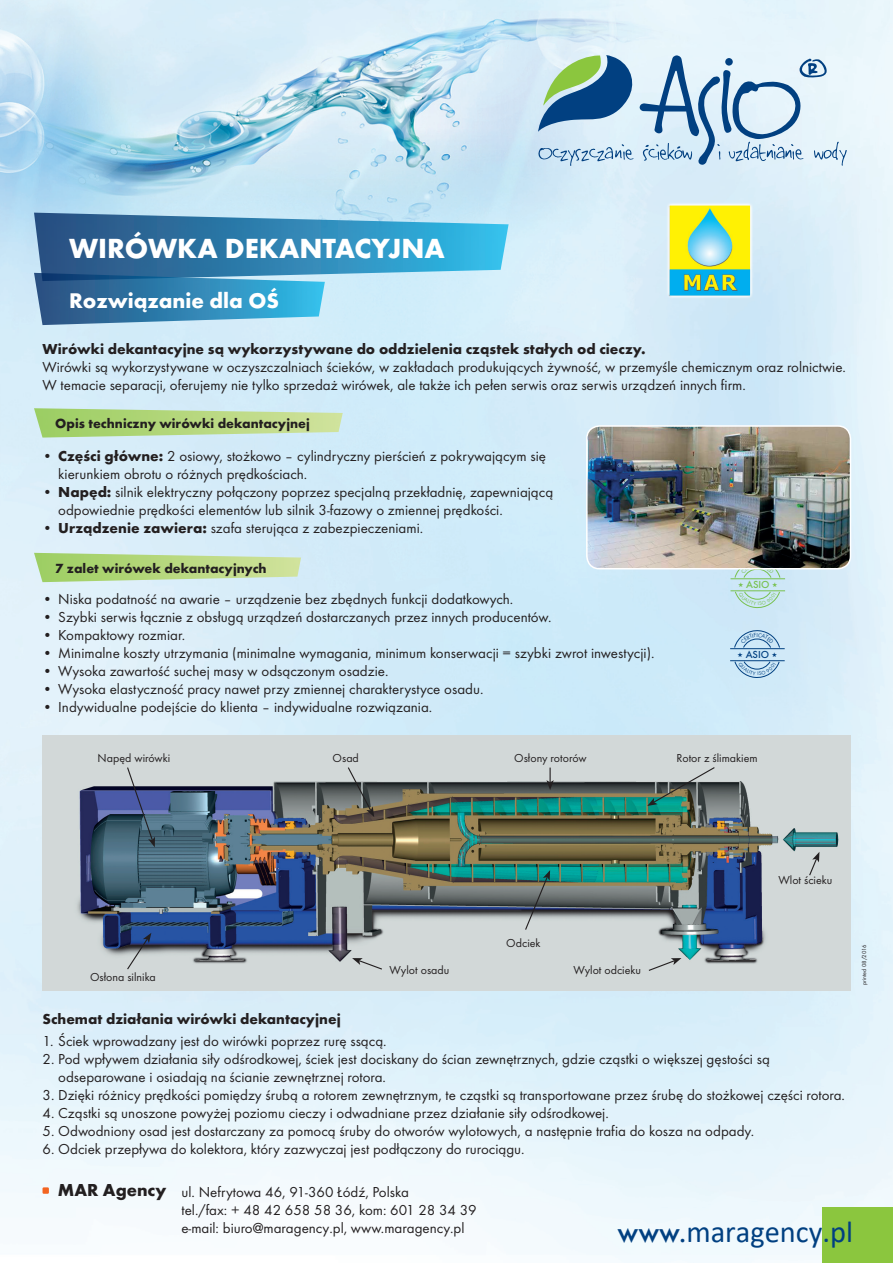
<style>
.page{position:relative;width:893px;height:1263px;background:#fff}
.page>*{position:absolute;margin:0;border:0;box-sizing:border-box;transform-origin:0 0}
.t1{font:30.45px "Calibri";color:#014081}
.t2{font:700 28.65px "Futura TEE";color:#fff}
.t3{font:700 22.05px "Futura TEE";color:#fff}
.t4{font:700 18px "Futura TEE";color:#231f20}
.t5{font:15px/18px "Futura TEE";color:#231f20}
.t6{font:700 15px "Futura TEE";color:#231f20}
.t7{font:700 13.8px "Futura TEE";color:#231f20}
.t8{font:12px "Futura TEE";color:#231f20}
.t9{font:500 10.5px "Futura TEE";color:#014081}
.t10{font:500 10.5px "Futura TEE";color:#78c14f}
.t11{font:6px "Futura TEE";color:#231f20}
.s1{font-weight:700}
.s2{font-family:"Futura TEE";font-weight:500}
</style>
<div class="page">
<img style="left:0;top:0;width:893px;height:1263px">
<div style="left:822px;top:1208px;width:71px;height:55px;background:#8bc63e"></div>
<svg style="left:34px;top:408px;width:309px;height:30px;background:#badb96"></svg>
<svg style="left:34px;top:553px;width:267px;height:29px;background:#bbdb93"></svg>
<svg style="left:34px;top:213px;width:475px;height:112px;background:#5b9ec3"></svg>
<img style="left:587px;top:426px;width:263px;height:143px">
<div style="left:586px;top:425px;width:265px;height:144px;border:2px solid #fff;border-radius:13px"></div>
<img style="left:43px;top:736px;width:807px;height:255px">
<svg style="left:126px;top:766px;width:29px;height:81px;background:#637592"></svg>
<svg style="left:347px;top:766px;width:27px;height:51px"></svg>
<svg style="left:546px;top:767px;width:8px;height:23px"></svg>
<svg style="left:647px;top:766px;width:69px;height:40px;background:#7d908a"></svg>
<svg style="left:126px;top:933px;width:25px;height:38px"></svg>
<svg style="left:524px;top:870px;width:26px;height:61px;background:#6a8382"></svg>
<svg style="left:352px;top:958px;width:31px;height:12px"></svg>
<svg style="left:808px;top:852px;width:11px;height:25px"></svg>
<svg style="left:647px;top:958px;width:34px;height:14px"></svg>
<img style="left:660px;top:195px;width:100px;height:112px">
<svg style="left:538px;top:55px;width:309px;height:112px;background:#aecada"></svg>
<div style="left:43px;top:1187px;width:6px;height:7px;background:#f36421"></div>
<svg style="left:730px;top:629px;width:55px;height:49px;background:#b8d6ea"></svg>
<svg style="left:730px;top:559px;width:55px;height:49px;background:#b1c9c8"></svg>
<h2 class="t2" style="left:69px;top:231px;width:377px">WIRÓWKA DEKANTACYJNA</h2>
<h3 class="t3" style="left:69px;top:287px;width:211px">Rozwiązanie dla OŚ</h3>
<p class="t6" style="left:43px;top:340px;width:605px">Wirówki dekantacyjne są wykorzystywane do oddzielenia cząstek stałych od cieczy.</p>
<p class="t5" style="left:43px;top:358px;width:805px">Wirówki są wykorzystywane w oczyszczalniach ścieków, w zakładach produkujących żywność, w przemyśle chemicznym oraz rolnictwie.<br>W temacie separacji, oferujemy nie tylko sprzedaż wirówek, ale także ich pełen serwis oraz serwis urządzeń innych firm.</p>
<p class="t7" style="left:55px;top:415px;width:256px">Opis techniczny wirówki dekantacyjnej</p>
<p class="t5" style="left:58px;top:446px;width:489px;text-indent:-16px">• <span class="s1">Części główne:</span> 2 osiowy, stożkowo – cylindryczny pierścień z pokrywającym się kierunkiem obrotu o różnych prędkościach.</p>
<p class="t5" style="left:58px;top:482px;width:496px;text-indent:-16px">• <span class="s1">Napęd:</span> silnik elektryczny połączony poprzez specjalną przekładnię, zapewniającą odpowiednie prędkości elementów lub silnik 3-fazowy o zmiennej prędkości.</p>
<p class="t5" style="left:43px;top:518px;width:382px">• <span class="s1">Urządzenie zawiera:</span> szafa sterująca z zabezpieczeniami.</p>
<p class="t7" style="left:55px;top:560px;width:213px">7 zalet wirówek dekantacyjnych</p>
<p class="t5" style="left:43px;top:590px;width:472px">• Niska podatność na awarie – urządzenie bez zbędnych funkcji dodatkowych.</p>
<p class="t5" style="left:43px;top:608px;width:510px">• Szybki serwis łącznie z obsługą urządzeń dostarczanych przez innych producentów.</p>
<p class="t5" style="left:43px;top:626px;width:144px">• Kompaktowy rozmiar.</p>
<p class="t5" style="left:43px;top:644px;width:613px">• Minimalne koszty utrzymania (minimalne wymagania, minimum konserwacji = szybki zwrot inwestycji).</p>
<p class="t5" style="left:43px;top:662px;width:347px">• Wysoka zawartość suchej masy w odsączonym osadzie.</p>
<p class="t5" style="left:43px;top:680px;width:442px">• Wysoka elastyczność pracy nawet przy zmiennej charakterystyce osadu.</p>
<p class="t5" style="left:43px;top:698px;width:391px">• Indywidualne podejście do klienta – indywidualne rozwiązania.</p>
<p class="t10" style="left:738px;top:579px;width:41px">★ ASIO ★</p>
<p class="t9" style="left:738px;top:648px;width:41px">★ ASIO ★</p>
<p class="t8" style="left:98px;top:750px;width:74px">Napęd wirówki</p>
<p class="t8" style="left:333px;top:750px;width:28px">Osad</p>
<p class="t8" style="left:514px;top:750px;width:74px">Osłony rotorów</p>
<p class="t8" style="left:677px;top:750px;width:83px">Rotor z ślimakiem</p>
<p class="t8" style="left:778px;top:873px;width:55px">Wlot ścieku</p>
<p class="t8" style="left:90px;top:969px;width:67px">Osłona silnika</p>
<p class="t8" style="left:390px;top:962px;width:61px">Wylot osadu</p>
<p class="t8" style="left:506px;top:936px;width:36px">Odciek</p>
<p class="t8" style="left:573px;top:962px;width:69px">Wylot odcieku</p>
<p class="t11" style="left:861px;top:985px;width:42px;rotate:-90deg">printed 08/2016</p>
<p class="t6" style="left:43px;top:1010px;width:300px">Schemat działania wirówki dekantacyjnej</p>
<p class="t5" style="left:43px;top:1032px;width:346px">1. Ściek wprowadzany jest do wirówki poprzez rurę ssącą.</p>
<p class="t5" style="left:58px;top:1050px;width:713px;text-indent:-16px">2. Pod wpływem działania siły odśrodkowej, ściek jest dociskany do ścian zewnętrznych, gdzie cząstki o większej gęstości są odseparowane i osiadają na ścianie zewnętrznej rotora.</p>
<p class="t5" style="left:43px;top:1086px;width:804px">3. Dzięki różnicy prędkości pomiędzy śrubą a rotorem zewnętrznym, te cząstki są transportowane przez śrubę do stożkowej części rotora.</p>
<p class="t5" style="left:43px;top:1104px;width:568px">4. Cząstki są unoszone powyżej poziomu cieczy i odwadniane przez działanie siły odśrodkowej.</p>
<p class="t5" style="left:43px;top:1122px;width:713px">5. Odwodniony osad jest dostarczany za pomocą śruby do otworów wylotowych, a następnie trafia do kosza na odpady.</p>
<p class="t5" style="left:43px;top:1140px;width:484px">6. Odciek przepływa do kolektora, który zazwyczaj jest podłączony do rurociągu.</p>
<p class="t4" style="left:58px;top:1179px;width:110px">MAR Agency</p>
<p class="t5" style="left:181px;top:1182px;width:297px">ul. Nefrytowa 46, 91-360 Łódź, Polska<br>tel./fax: + 48 42 658 58 36, kom: 601 28 34 39 e-mail: biuro@maragency.pl, www.maragency.pl</p>
<h1 class="t1" style="left:617px;top:1217px;width:237px"><span class="s2">www.</span>maragency.pl</h1>
</div>
